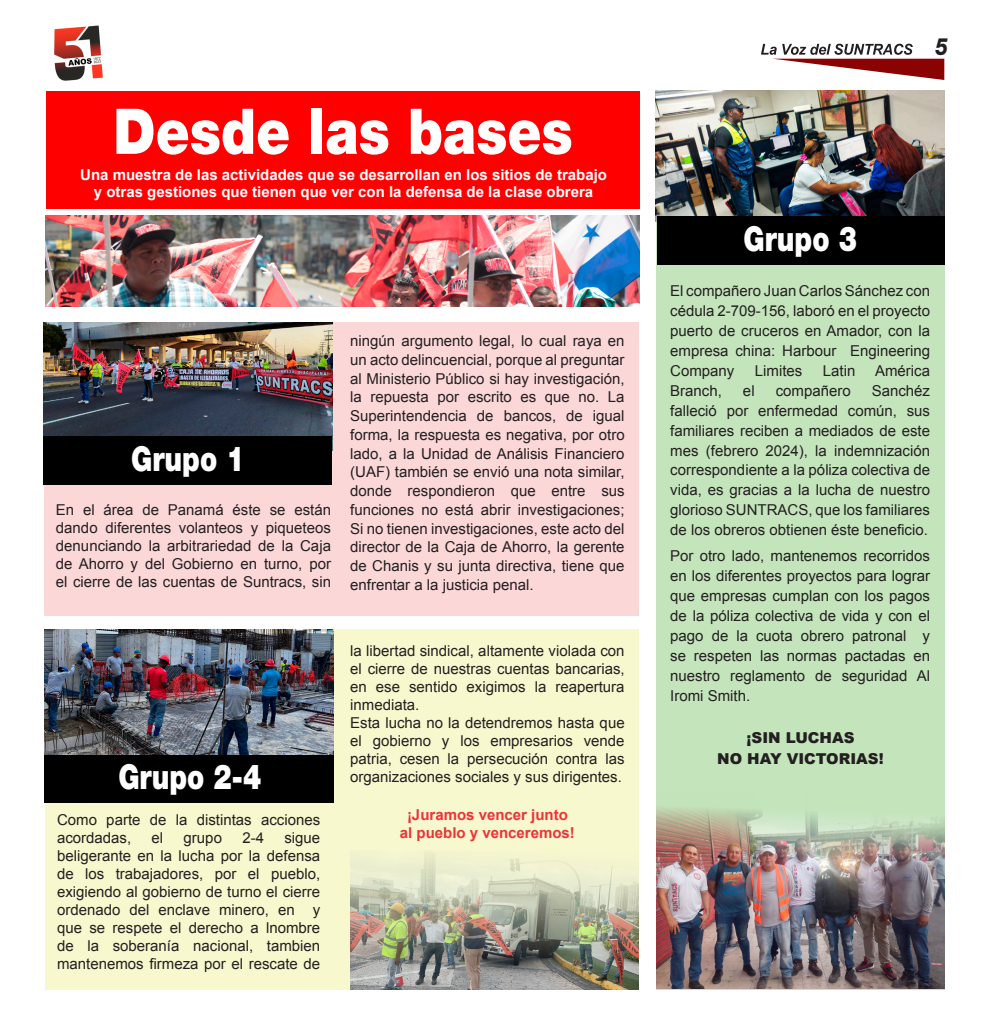
<style>
.page{position:relative;width:990px;height:1035px;background:#fff}
.page>*{position:absolute;margin:0;border:0;box-sizing:border-box;transform-origin:0 0}
.t1{font:900 63.12px "Helvetica Neue LT Std";color:#fff;scale:.86 1}
.t2{font:900 34.38px "Helvetica Neue LT Std";color:#fff;scale:.79 1}
.t3{font:italic 800 23.75px "Helvetica Neue LT Std";color:#231f20;scale:.84 1}
.t4{font:15px/18px "Arial";color:#231f20;text-align:justify}
.t5{font:700 15px/17.5px "Arial";color:#fff;text-align:center}
.t6{font:700 15px/18px "Arial";color:#ee3339;text-align:center}
.t7{font:900 15px/20.6px "Arial";color:#231f20;text-align:center}
</style>
<div class="page">
<svg style="left:761px;top:44px;width:183px;height:36px"></svg>
<img style="left:54px;top:25px;width:49px;height:56px">
<div style="left:656px;top:90px;width:289px;height:899px;background:#c4e5bc"></div>
<div style="left:44px;top:322px;width:595px;height:294px;background:#fbd7d7"></div>
<div style="left:45px;top:629px;width:594px;height:360px;background:#f8f8ce"></div>
<div style="left:47px;top:91px;width:593px;height:118px;background:#f00"></div>
<div style="left:45px;top:754px;width:289px;height:49px;background:#000"></div>
<img style="left:45px;top:629px;width:289px;height:125px">
<img style="left:46px;top:216px;width:594px;height:90px">
<img style="left:44px;top:323px;width:288px;height:113px">
<div style="left:44px;top:436px;width:288px;height:49px;background:#000"></div>
<img style="left:656px;top:91px;width:289px;height:130px">
<div style="left:657px;top:217px;width:288px;height:48px;background:#000"></div>
<img style="left:350px;top:852px;width:289px;height:137px">
<img style="left:656px;top:808px;width:289px;height:180px">
<h1 class="t1" style="left:113px;top:94px;width:536px">Desde las bases</h1>
<p class="t5" style="left:80px;top:166px;width:528px">Una muestra de las actividades que se desarrollan en los sitios de trabajo y otras gestiones que tienen que ver con la defensa de la clase obrera</p>
<h2 class="t2" style="left:131px;top:438px;width:145px">Grupo 1</h2>
<p class="t4" style="left:56px;top:501px;width:277px">En el área de Panamá éste se están dando diferentes volanteos y piqueteos denunciando la arbitrariedad de la Caja de Ahorro y del Gobierno en turno, por el cierre de las cuentas de Suntracs, sin</p>
<p class="t4" style="left:350px;top:332px;width:276px;line-height:18.8px">ningún argumento legal, lo cual raya en un acto delincuencial, porque al preguntar al Ministerio Público si hay investigación, la repuesta por escrito es que no. La Superintendencia de bancos, de igual forma, la respuesta es negativa, por otro lado, a la Unidad de Análisis Financiero (UAF) también se envió una nota similar, donde respondieron que entre sus funciones no está abrir investigaciones; Si no tienen investigaciones, este acto del director de la Caja de Ahorro, la gerente de Chanis y su junta directiva, tiene que enfrentar a la justicia penal.</p>
<h2 class="t2" style="left:118px;top:757px;width:182px">Grupo 2-4</h2>
<p class="t4" style="left:57px;top:811px;width:265px">Como parte de la distintas acciones acordadas,</p>
<p class="t4" style="left:152px;top:829px;width:13px">el</p>
<p class="t4" style="left:184px;top:829px;width:40px">grupo</p>
<p class="t4" style="left:242px;top:829px;width:23px">2-4</p>
<p class="t4" style="left:57px;top:829px;width:265px;text-indent:227px">sigue beligerante en la lucha por la defensa de los trabajadores, por el pueblo, exigiendo al gobierno de turno el cierre ordenado del enclave minero, en y que se respete el derecho a lnombre de la soberanía nacional, tambien mantenemos firmeza por el rescate de</p>
<p class="t4" style="left:350px;top:642px;width:276px;text-align:left">la libertad sindical, altamente violada con el cierre de nuestras cuentas bancarias, en ese sentido exigimos la reapertura inmediata.<br>Esta lucha no la detendremos hasta que el gobierno y los empresarios vende patria, cesen la persecución contra las organizaciones sociales y sus dirigentes.</p>
<p class="t6" style="left:400px;top:806px;width:177px">¡Juramos vencer junto al pueblo y venceremos!</p>
<h2 class="t2" style="left:744px;top:218px;width:145px">Grupo 3</h2>
<h3 class="t3" style="left:935px;top:33px;width:17px">5</h3>
<p class="t4" style="left:670px;top:280px;width:261px;line-height:20px">El compañero Juan Carlos Sánchez con cédula 2-709-156, laboró en el proyecto puerto de cruceros en Amador, con la empresa china: Harbour Engineering Company</p>
<p class="t4" style="left:755px;top:361px;width:49px">Limites</p>
<p class="t4" style="left:823px;top:361px;width:34px">Latin</p>
<p class="t4" style="left:875px;top:361px;width:57px">América</p>
<p class="t4" style="left:670px;top:380px;width:261px;line-height:20px;text-indent:201px">Sanchéz falleció por enfermedad común, sus familiares reciben a mediados de este mes (febrero 2024), la indemnización correspondiente a la póliza colectiva de vida, es gracias a la lucha de nuestro glorioso SUNTRACS, que los familiares de los obreros obtienen éste beneficio.</p>
<p class="t4" style="left:670px;top:546px;width:261px;line-height:20px">Por otro lado, mantenemos recorridos en los diferentes proyectos para lograr que empresas cumplan con los pagos de la póliza colectiva de vida y con el pago de la cuota obrero patronal y se respeten las normas pactadas en nuestro reglamento de seguridad Al Iromi Smith.</p>
<p class="t4" style="left:670px;top:381px;width:53px">Branch,</p>
<p class="t4" style="left:743px;top:381px;width:13px">el</p>
<p class="t4" style="left:776px;top:381px;width:77px">compañero</p>
<p class="t7" style="left:717px;top:727px;width:168px">¡SIN LUCHAS<br>NO HAY VICTORIAS!</p>
</div>
